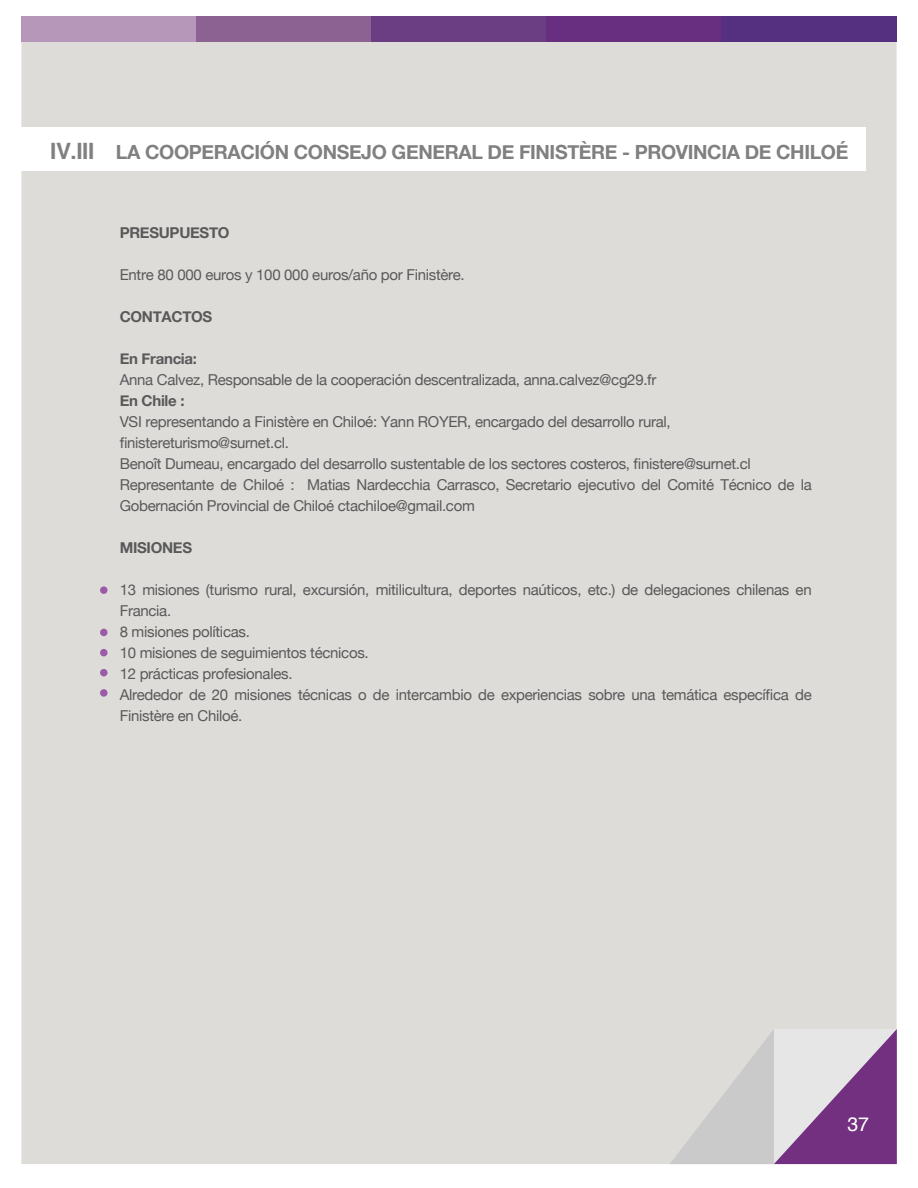
<style>
.page{position:relative;width:918px;height:1188px;background:#fff}
.page>*{position:absolute;margin:0;border:0;box-sizing:border-box;transform-origin:0 0}
.t1{font:700 19.5px "Helvetica Neue";letter-spacing:-.02em;color:#808080}
.t2{font:19.5px "Helvetica";color:#fff}
.t3{font:15px/21px "Helvetica Neue";letter-spacing:-.02em;color:#5a595a}
.t4{font:700 15px "Helvetica Neue";letter-spacing:-.02em;color:#5a595a}
.s1{font-family:"Helvetica";font-size:22.5px}
</style>
<div class="page">
<div style="left:21px;top:42px;width:876px;height:1122px;background:#dedcd9"></div>
<div style="left:21px;top:17px;width:175px;height:25px;background:#b697ba"></div>
<div style="left:196px;top:17px;width:175px;height:25px;background:#8b6292"></div>
<div style="left:371px;top:17px;width:176px;height:25px;background:#6b3d82"></div>
<div style="left:547px;top:17px;width:175px;height:25px;background:#682f80"></div>
<div style="left:722px;top:17px;width:175px;height:25px;background:#553080"></div>
<svg style="left:670px;top:1029px;width:227px;height:135px;background:#beacc1"></svg>
<div style="left:100px;top:586px;width:8px;height:8px;background:#9b5ba8;border-radius:50%"></div>
<div style="left:100px;top:629px;width:8px;height:7px;background:#9b5ba8;border-radius:50%"></div>
<div style="left:100px;top:649px;width:8px;height:7px;background:#9b5ba8;border-radius:50%"></div>
<div style="left:100px;top:669px;width:8px;height:7px;background:#9b5ba8;border-radius:50%"></div>
<div style="left:100px;top:689px;width:8px;height:8px;background:#9b5ba8;border-radius:50%"></div>
<div style="left:20px;top:128px;width:845px;height:43px;background:#fff"></div>
<h1 class="t1" style="left:50px;top:137px;width:800px"><span class="s1">IV.III</span> LA COOPERACIÓN CONSEJO GENERAL DE FINISTÈRE - PROVINCIA DE CHILOÉ</h1>
<p class="t4" style="left:120px;top:221px;width:111px">PRESUPUESTO</p>
<p class="t3" style="left:120px;top:265px;width:347px">Entre 80 000 euros y 100 000 euros/año por Finistère.</p>
<p class="t4" style="left:120px;top:305px;width:94px">CONTACTOS</p>
<p class="t4" style="left:120px;top:347px;width:79px">En Francia:</p>
<p class="t3" style="left:120px;top:370px;width:538px">Anna Calvez, Responsable de la cooperación descentralizada, anna.calvez@cg29.fr</p>
<p class="t4" style="left:120px;top:389px;width:66px">En Chile :</p>
<p class="t3" style="left:120px;top:412px;width:694px">VSI representando a Finistère en Chiloé: Yann ROYER, encargado del desarrollo rural, finistereturismo@surnet.cl.<br>Benoît Dumeau, encargado del desarrollo sustentable de los sectores costeros, finistere@surnet.cl Representante de Chiloé : Matias Nardecchia Carrasco, Secretario ejecutivo del Comité Técnico de la Gobernación Provincial de Chiloé ctachiloe@gmail.com</p>
<p class="t4" style="left:120px;top:536px;width:74px">MISIONES</p>
<p class="t3" style="left:120px;top:580px;width:694px">13 misiones (turismo rural, excursión, mitilicultura, deportes naúticos, etc.) de delegaciones chilenas en Francia.<br>8 misiones políticas.<br>10 misiones de seguimientos técnicos.<br>12 prácticas profesionales.<br>Alrededor de 20 misiones técnicas o de intercambio de experiencias sobre una temática específica de Finistère en Chiloé.</p>
<h1 class="t2" style="left:848px;top:1109px;width:23px">37</h1>
</div>
